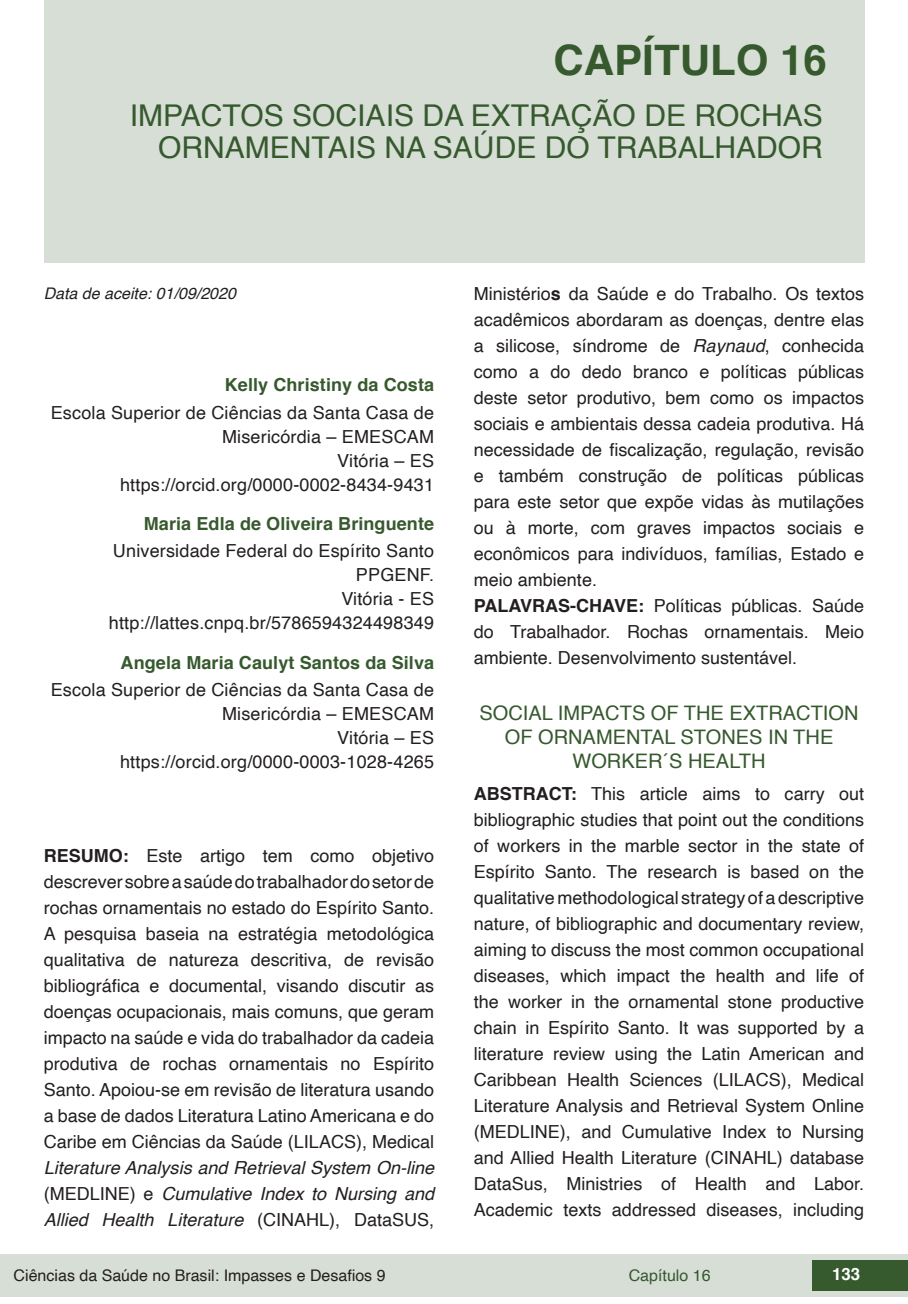
<style>
.page{position:relative;width:908px;height:1304px;background:#fff}
.page>*{position:absolute;margin:0;border:0;box-sizing:border-box;transform-origin:0 0}
.capítulos{font:700 42px "Helvetica";color:#36592e}
.nome_artigos{font:30px/32px "Helvetica";color:#36592e;text-align:right}
.título_Inglês{font:20px/24px "Helvetica";color:#36592e;text-align:center}
.Resumos_e_PC_TXT{font:18px/26px "Helvetica";color:#231f20;text-align:justify}
.info_autores{font:18px/24px "Helvetica";letter-spacing:.01em;color:#231f20;text-align:right}
.nome_autores{font:700 18px "Helvetica";letter-spacing:.005em;color:#36592e}
.t1{font:700 16.8px "Helvetica";color:#fff}
.t2{font:16px "Helvetica";color:#231f20}
.t3{font:italic 16px "Helvetica";color:#231f20}
.t4{font:16px "Helvetica";color:#36592e}
.s1{font-weight:700}
.s2{font-style:italic}
</style>
<div class="page">
<div style="left:0;top:1254px;width:906px;height:43px;background:#d7ded5"></div>
<div style="left:812px;top:1261px;width:95px;height:30px;background:#36592e"></div>
<div style="left:44px;top:0;width:819px;height:263px;background:#d7ded5"></div>
<p class="capítulos" style="left:553px;top:26px;width:275px">CAPÍTULO 16</p>
<p class="nome_artigos" style="left:130px;top:101px;width:694px">IMPACTOS SOCIAIS DA EXTRAÇÃO DE ROCHAS<br>ORNAMENTAIS NA SAÚDE DO TRABALHADOR</p>
<p class="t3" style="left:44px;top:280px;width:194px">Data de aceite: 01/09/2020</p>
<p class="nome_autores" style="left:225px;top:371px;width:211px">Kelly Christiny da Costa</p>
<p class="info_autores" style="left:51px;top:401px;width:384px">Escola Superior de Ciências da Santa Casa de<br>Misericórdia – EMESCAM</p>
<p class="info_autores" style="left:337px;top:449px;width:98px">Vitória – ES</p>
<p class="info_autores" style="left:120px;top:473px;width:315px">https://orcid.org/0000-0002-8434-9431</p>
<p class="nome_autores" style="left:144px;top:509px;width:291px">Maria Edla de Oliveira Bringuente</p>
<p class="info_autores" style="left:113px;top:540px;width:322px">Universidade Federal do Espírito Santo</p>
<p class="info_autores" style="left:356px;top:564px;width:80px">PPGENF.</p>
<p class="info_autores" style="left:341px;top:588px;width:94px">Vitória - ES</p>
<p class="info_autores" style="left:109px;top:612px;width:326px">http://lattes.cnpq.br/5786594324498349</p>
<p class="nome_autores" style="left:121px;top:648px;width:315px">Angela Maria Caulyt Santos da Silva</p>
<p class="info_autores" style="left:51px;top:678px;width:384px">Escola Superior de Ciências da Santa Casa de<br>Misericórdia – EMESCAM</p>
<p class="info_autores" style="left:337px;top:726px;width:98px">Vitória – ES</p>
<p class="info_autores" style="left:120px;top:750px;width:315px">https://orcid.org/0000-0003-1028-4265</p>
<p class="Resumos_e_PC_TXT" style="left:44px;top:843px;width:392px"><span class="s1">RESUMO:</span> Este artigo tem como objetivo descrever sobre a saúde do trabalhador do setor de rochas ornamentais no estado do Espírito Santo.<br>A pesquisa baseia na estratégia metodológica qualitativa de natureza descritiva, de revisão bibliográfica e documental, visando discutir as doenças ocupacionais, mais comuns, que geram impacto na saúde e vida do trabalhador da cadeia produtiva de rochas ornamentais no Espírito Santo. Apoiou-se em revisão de literatura usando a base de dados Literatura Latino Americana e do Caribe em Ciências da Saúde (LILACS), Medical <span class="s2">Literature Analysis and Retrieval System On-line </span>(MEDLINE) e <span class="s2">Cumulative Index to Nursing and Allied Health Literature</span> (CINAHL), DataSUS,</p>
<p class="Resumos_e_PC_TXT" style="left:473px;top:281px;width:392px">Ministério<span class="s1">s</span> da Saúde e do Trabalho. Os textos acadêmicos abordaram as doenças, dentre elas a silicose, síndrome de <span class="s2">Raynaud</span>, conhecida como a do dedo branco e políticas públicas deste setor produtivo, bem como os impactos sociais e ambientais dessa cadeia produtiva. Há necessidade de fiscalização, regulação, revisão e também construção de políticas públicas para este setor que expõe vidas às mutilações ou à morte, com graves impactos sociais e econômicos para indivíduos, famílias, Estado e meio ambiente.</p>
<p class="Resumos_e_PC_TXT" style="left:473px;top:593px;width:392px"><span class="s1">PALAVRAS-CHAVE:</span> Políticas públicas. Saúde do Trabalhador. Rochas ornamentais. Meio ambiente. Desenvolvimento sustentável.</p>
<p class="título_Inglês" style="left:479px;top:702px;width:380px">SOCIAL IMPACTS OF THE EXTRACTION<br>OF ORNAMENTAL STONES IN THE<br>WORKER´S HEALTH</p>
<p class="Resumos_e_PC_TXT" style="left:473px;top:781px;width:392px"><span class="s1">ABSTRACT:</span> This article aims to carry out bibliographic studies that point out the conditions of workers in the marble sector in the state of Espírito Santo. The research is based on the qualitative methodological strategy of a descriptive nature, of bibliographic and documentary review, aiming to discuss the most common occupational diseases, which impact the health and life of the worker in the ornamental stone productive chain in Espírito Santo. It was supported by a literature review using the Latin American and Caribbean Health Sciences (LILACS), Medical Literature Analysis and Retrieval System Online (MEDLINE), and Cumulative Index to Nursing and Allied Health Literature (CINAHL) database DataSus, Ministries of Health and Labor.<br>Academic texts addressed diseases, including</p>
<p class="t2" style="left:14px;top:1263px;width:373px">Ciências da Saúde no Brasil: Impasses e Desafios 9</p>
<p class="t4" style="left:628px;top:1263px;width:83px">Capítulo 16</p>
<p class="t1" style="left:831px;top:1261px;width:30px">133</p>
</div>
